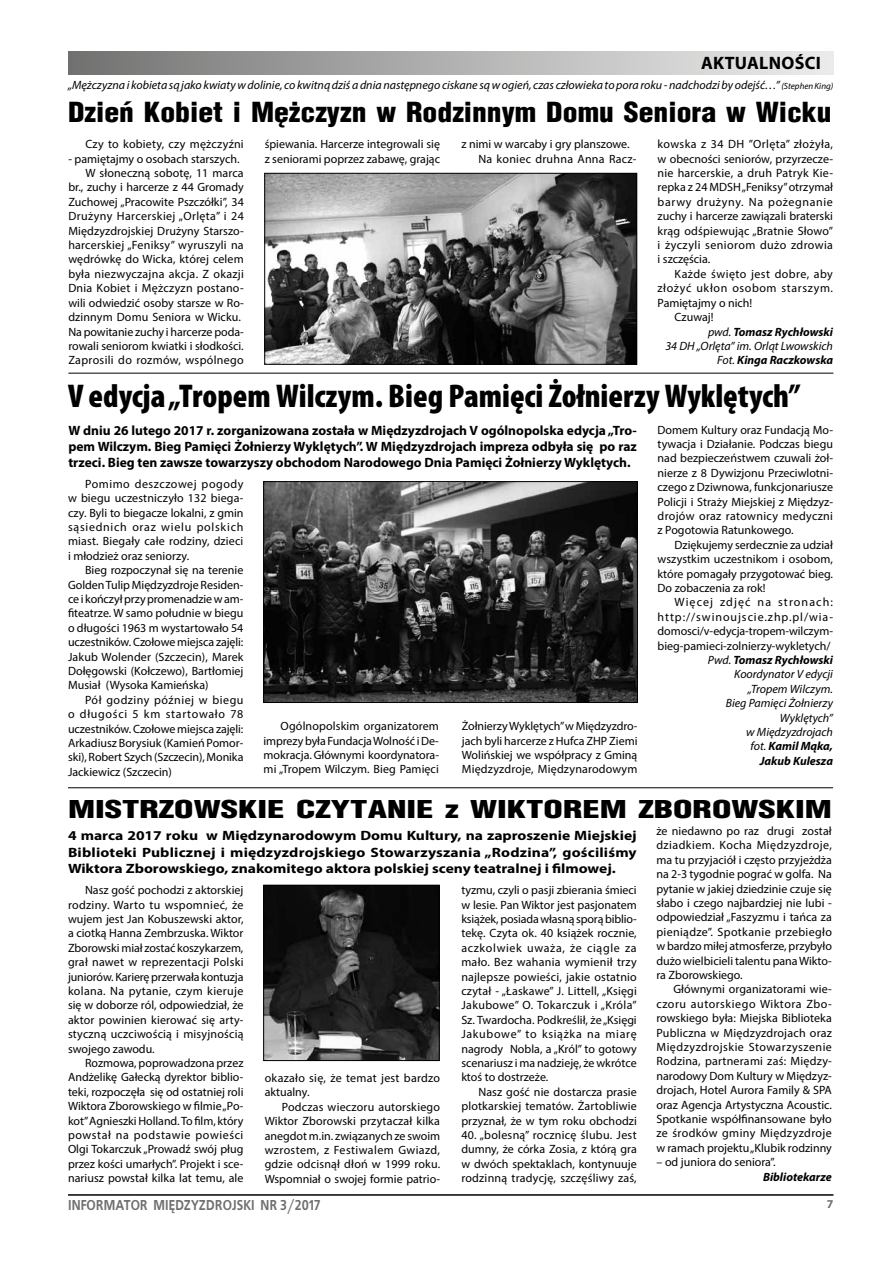
<style>
.page{position:relative;width:893px;height:1263px;background:#fff}
.page>*{position:absolute;margin:0;border:0;box-sizing:border-box;transform-origin:0 0}
.t1{font:900 condensed 33px "Myriad Pro";color:#000}
.t2{font:900 27px "Switzerland Cond";color:#000;scale:1.1 1}
.t3{font:900 24px "Switzerland Cond";color:#000;scale:1.45 1}
.t4{font:700 18px "Myriad Pro";letter-spacing:.02em;color:#000}
.t5{font:700 14.25px "EFN Bureau";color:#706f6f}
.t6{font:700 13.5px/16.2px "Myriad Pro";color:#000;text-align:justify}
.t7{font:700 13.5px/16.2px "Myriad Pro";color:#000;text-align:justify;scale:1.15 1}
.t8{font:12px/14.4px "Myriad Pro";letter-spacing:.005em;color:#000;text-align:justify}
.t9{font:italic 12px "Myriad Pro";color:#000}
.t10{font:italic 700 12px "Myriad Pro";color:#000}
.t11{font:12px "Myriad Pro";letter-spacing:.03em;color:#000}
.t12{font:12px "Myriad Pro";letter-spacing:.025em;color:#000}
.t13{font:12px "Myriad Pro";letter-spacing:.05em;color:#000}
.t14{font:12px "Myriad Pro";letter-spacing:.035em;color:#000}
.t15{font:700 12px "Myriad Pro";color:#706f6f}
.s1{font-size:9px}
.s2{font-weight:400}
.s3{font-style:italic}
.s4{font-weight:700;font-style:italic}
</style>
<div class="page">
<hr style="left:68px;top:1194px;width:765px;height:2px;background:#000">
<div style="left:68px;top:51px;width:765px;height:23px;background:linear-gradient(to right,#737373,#ededed)"></div>
<img style="left:266px;top:175px;width:369px;height:188px">
<div style="left:264px;top:173px;width:373px;height:192px;border:1px solid #000"></div>
<hr style="left:68px;top:373px;width:765px;height:1px;background:#000">
<img style="left:265px;top:483px;width:371px;height:218px">
<div style="left:263px;top:481px;width:375px;height:222px;border:1px solid #000"></div>
<hr style="left:68px;top:787px;width:765px;height:1px;background:#000">
<img style="left:265px;top:887px;width:173px;height:172px">
<div style="left:263px;top:885px;width:177px;height:176px;border:1px solid #000"></div>
<h3 class="t4" style="left:701px;top:51px;width:122px">AKTUALNOŚCI</h3>
<p class="t9" style="left:68px;top:78px;width:767px">„Mężczyzna i kobieta są jako kwiaty w dolinie, co kwitną dziś a dnia następnego ciskane są w ogień, czas człowieka to pora roku - nadchodzi by odejść…” <span class="s1">(Stephen King)</span></p>
<h2 class="t2" style="left:68px;top:94px;width:696px">Dzień Kobiet i Mężczyzn w Rodzinnym Domu Seniora w Wicku</h2>
<p class="t8" style="left:265px;top:137px;width:177px">śpiewania. Harcerze integrowali się z seniorami poprzez zabawę, grając</p>
<p class="t8" style="left:478px;top:137px;width:160px;text-indent:-17px">z nimi w warcaby i gry planszowe.<br>Na koniec druhna Anna Racz-</p>
<p class="t8" style="left:658px;top:137px;width:177px">kowska z 34 DH ”Orlęta” złożyła, w obecności seniorów, przyrzecze&shy;nie harcerskie, a druh Patryk Kie&shy;repka z 24 MDSH „Feniksy” otrzymał barwy drużyny. Na pożegnanie zuchy i harcerze zawiązali braterski krąg odśpiewując „Bratnie Słowo” i życzyli seniorom dużo zdrowia i szczęścia.</p>
<p class="t14" style="left:675px;top:266px;width:160px">Każde święto jest dobre, aby</p>
<p class="t13" style="left:658px;top:281px;width:177px">złożyć ukłon osobom starszym.</p>
<p class="t8" style="left:658px;top:295px;width:96px">Pamiętajmy o nich!</p>
<p class="t8" style="left:675px;top:310px;width:40px">Czuwaj!</p>
<p class="t10" style="left:708px;top:324px;width:126px"><span class="s2">pwd.</span> Tomasz Rychłowski</p>
<p class="t9" style="left:665px;top:338px;width:169px">34 DH „Orlęta” im. Orląt Lwowskich</p>
<p class="t10" style="left:717px;top:352px;width:117px"><span class="s2">Fot.</span> Kinga Raczkowska</p>
<p class="t8" style="left:85px;top:137px;width:160px">Czy to kobiety, czy mężczyźni</p>
<p class="t8" style="left:68px;top:151px;width:173px">- pamiętajmy o osobach starszych.</p>
<p class="t8" style="left:85px;top:166px;width:160px">W słoneczną sobotę, 11 marca</p>
<p class="t8" style="left:68px;top:180px;width:177px">br., zuchy i harcerze z 44 Gromady</p>
<p class="t8" style="left:68px;top:194px;width:177px">Zuchowej „Pracowite Pszczółki”, 34</p>
<p class="t11" style="left:68px;top:209px;width:177px">Drużyny Harcerskiej „Orlęta” i 24</p>
<p class="t8" style="left:68px;top:223px;width:177px">Międzyzdrojskiej Drużyny Starszo-</p>
<p class="t8" style="left:68px;top:238px;width:177px">harcerskiej „Feniksy” wyruszyli na</p>
<p class="t8" style="left:68px;top:252px;width:177px">wędrówkę do Wicka, której celem</p>
<p class="t8" style="left:68px;top:266px;width:177px">była niezwyczajna akcja. Z okazji</p>
<p class="t8" style="left:68px;top:281px;width:177px">Dnia Kobiet i Mężczyzn postano-</p>
<p class="t8" style="left:68px;top:295px;width:177px">wili odwiedzić osoby starsze w Ro-</p>
<p class="t8" style="left:68px;top:310px;width:174px">dzinnym Domu Seniora w Wicku.</p>
<p class="t8" style="left:68px;top:324px;width:177px">Na powitanie zuchy i harcerze poda-</p>
<p class="t8" style="left:68px;top:338px;width:177px">rowali seniorom kwiatki i słodkości.</p>
<p class="t12" style="left:68px;top:353px;width:177px">Zaprosili do rozmów, wspólnego</p>
<h1 class="t1" style="left:68px;top:377px;width:734px">V edycja „Tropem Wilczym. Bieg Pamięci Żołnierzy Wyklętych”</h1>
<p class="t6" style="left:68px;top:422px;width:570px">W dniu 26 lutego 2017 r. zorganizowana została w Międzyzdrojach V ogólnopolska edycja „Tro&shy;pem Wilczym. Bieg Pamięci Żołnierzy Wyklętych”. W Międzyzdrojach impreza odbyła się po raz trzeci. Bieg ten zawsze towarzyszy obchodom Narodowego Dnia Pamięci Żołnierzy Wyklętych.</p>
<p class="t8" style="left:658px;top:422px;width:177px">Domem Kultury oraz Fundacją Mo&shy;tywacja i Działanie. Podczas biegu nad bezpieczeństwem czuwali żoł&shy;nierze z 8 Dywizjonu Przeciwlotni&shy;czego z Dziwnowa, funkcjonariusze Policji i Straży Miejskiej z Międzyz&shy;drojów oraz ratownicy medyczni z Pogotowia Ratunkowego.</p>
<p class="t8" style="left:658px;top:537px;width:177px;text-indent:17px">Dziękujemy serdecznie za udział wszystkim uczestnikom i osobom, które pomagały przygotować bieg.<br>Do zobaczenia za rok!</p>
<p class="t8" style="left:658px;top:595px;width:177px;text-align:right">Więcej zdjęć na stronach: http://swinoujscie.zhp.pl/wia&shy;domosci/v-edycja-tropem-wilczym&shy;bieg-pamieci-zolnierzy-wykletych/<br><span class="s3">Pwd.</span> <span class="s4">Tomasz Rychłowski<br></span><span class="s3">Koordynator V edycji<br>„Tropem Wilczym.<br>Bieg Pamięci Żołnierzy<br>Wyklętych”<br>w Międzyzdrojach<br>fot.</span> <span class="s4">Kamil Mąka,<br>Jakub Kulesza</span></p>
<p class="t8" style="left:68px;top:476px;width:177px;text-indent:17px">Pomimo deszczowej pogody w biegu uczestniczyło 132 biega&shy;czy. Byli to biegacze lokalni, z gmin sąsiednich oraz wielu polskich miast. Biegały całe rodziny, dzieci i młodzież oraz seniorzy.</p>
<p class="t8" style="left:68px;top:563px;width:177px;text-indent:17px">Bieg rozpoczynał się na terenie Golden Tulip Międzyzdroje Residen&shy;ce i kończył przy promenadzie w am&shy;fiteatrze. W samo południe w biegu o długości 1963 m wystartowało 54 uczestników. Czołowe miejsca zajęli:<br>Jakub Wolender (Szczecin), Marek Dołęgowski (Kołczewo), Bartłomiej Musiał (Wysoka Kamieńska)</p>
<p class="t8" style="left:68px;top:692px;width:177px;text-indent:17px">Pół godziny później w biegu o długości 5 km startowało 78 uczestników. Czołowe miejsca zajęli:<br>Arkadiusz Borysiuk (Kamień Pomor&shy;ski), Robert Szych (Szczecin), Monika Jackiewicz (Szczecin)</p>
<p class="t8" style="left:264px;top:719px;width:177px;text-indent:17px">Ogólnopolskim organizatorem imprezy była Fundacja Wolność i De&shy;mokracja. Głównymi koordynatora&shy;mi „Tropem Wilczym. Bieg Pamięci</p>
<p class="t8" style="left:462px;top:719px;width:177px">Żołnierzy Wyklętych” w Międzyzdro&shy;jach byli harcerze z Hufca ZHP Ziemi Wolińskiej we współpracy z Gminą Międzyzdroje, Międzynarodowym</p>
<h3 class="t3" style="left:68px;top:794px;width:528px">MISTRZOWSKIE CZYTANIE z WIKTOREM ZBOROWSKIM</h3>
<p class="t7" style="left:68px;top:827px;width:496px">4 marca 2017 roku w Międzynarodowym Domu Kultury, na zaproszenie Miejskiej Biblioteki Publicznej i międzyzdrojskiego Stowarzyszania „Rodzina”, gościliśmy Wiktora Zborowskiego, znakomitego aktora polskiej sceny teatralnej i filmowej.</p>
<p class="t8" style="left:656px;top:823px;width:177px">że niedawno po raz drugi został dziadkiem. Kocha Międzyzdroje, ma tu przyjaciół i często przyjeżdża na 2-3 tygodnie pograć w golfa. Na pytanie w jakiej dziedzinie czuje się słabo i czego najbardziej nie lubi - odpowiedział „Faszyzmu i tańca za pieniądze”. Spotkanie przebiegło w bardzo miłej atmosferze, przybyło dużo wielbicieli talentu pana Wikto&shy;ra Zborowskiego.</p>
<p class="t8" style="left:656px;top:982px;width:177px;text-indent:17px">Głównymi organizatorami wie&shy;czoru autorskiego Wiktora Zbo&shy;rowskiego była: Miejska Biblioteka Publiczna w Międzyzdrojach oraz Międzyzdrojskie Stowarzyszenie Rodzina, partnerami zaś: Między&shy;narodowy Dom Kultury w Międzyz&shy;drojach, Hotel Aurora Family &amp; SPA oraz Agencja Artystyczna Acoustic.<br>Spotkanie współfinansowane było ze środków gminy Międzyzdroje w ramach projektu „Klubik rodzinny</p>
<p class="t8" style="left:656px;top:1155px;width:121px">– od juniora do seniora”.</p>
<p class="t10" style="left:763px;top:1169px;width:70px">Bibliotekarze</p>
<p class="t8" style="left:68px;top:883px;width:177px;text-indent:17px">Nasz gość pochodzi z aktorskiej rodziny. Warto tu wspomnieć, że wujem jest Jan Kobuszewski aktor, a ciotką Hanna Zembrzuska. Wiktor Zborowski miał zostać koszykarzem, grał nawet w reprezentacji Polski juniorów. Karierę przerwała kontuzja kolana. Na pytanie, czym kieruje się w doborze ról, odpowiedział, że aktor powinien kierować się arty&shy;styczną uczciwością i misyjnością swojego zawodu.</p>
<p class="t8" style="left:68px;top:1055px;width:177px;text-indent:17px">Rozmowa, poprowadzona przez Andżelikę Gałecką dyrektor biblio&shy;teki, rozpoczęła się od ostatniej roli Wiktora Zborowskiego w filmie „Po&shy;kot” Agnieszki Holland. To film, który powstał na podstawie powieści Olgi Tokarczuk „Prowadź swój pług przez kości umarłych”. Projekt i sce&shy;nariusz powstał kilka lat temu, ale</p>
<p class="t8" style="left:461px;top:883px;width:177px">tyzmu, czyli o pasji zbierania śmieci w lesie. Pan Wiktor jest pasjonatem książek, posiada własną sporą biblio&shy;tekę. Czyta ok. 40 książek rocznie, aczkolwiek uważa, że ciągle za mało. Bez wahania wymienił trzy najlepsze powieści, jakie ostatnio czytał - „Łaskawe” J. Littell, „Księgi Jakubowe” O. Tokarczuk i „Króla” Sz. Twardocha. Podkreślił, że „Księgi Jakubowe” to książka na miarę nagrody Nobla, a „Król” to gotowy scenariusz i ma nadzieję, że wkrótce ktoś to dostrzeże.</p>
<p class="t8" style="left:461px;top:1084px;width:177px;text-indent:17px">Nasz gość nie dostarcza prasie plotkarskiej tematów. Żartobliwie przyznał, że w tym roku obchodzi</p>
<p class="t8" style="left:461px;top:1127px;width:177px">40. „bolesną” rocznicę ślubu. Jest dumny, że córka Zosia, z którą gra w dwóch spektaklach, kontynuuje rodzinną tradycję, szczęśliwy zaś,</p>
<p class="t8" style="left:265px;top:1070px;width:177px">okazało się, że temat jest bardzo aktualny.</p>
<p class="t8" style="left:265px;top:1099px;width:177px;text-indent:17px">Podczas wieczoru autorskiego Wiktor Zborowski przytaczał kilka anegdot m.in. związanych ze swoim wzrostem, z Festiwalem Gwiazd, gdzie odcisnął dłoń w 1999 roku.<br>Wspomniał o swojej formie patrio-</p>
<p class="t5" style="left:68px;top:1194px;width:254px">INFORMATOR MIĘDZYZDROJSKI NR 3/2017</p>
<p class="t15" style="left:827px;top:1196px;width:8px">7</p>
</div>
